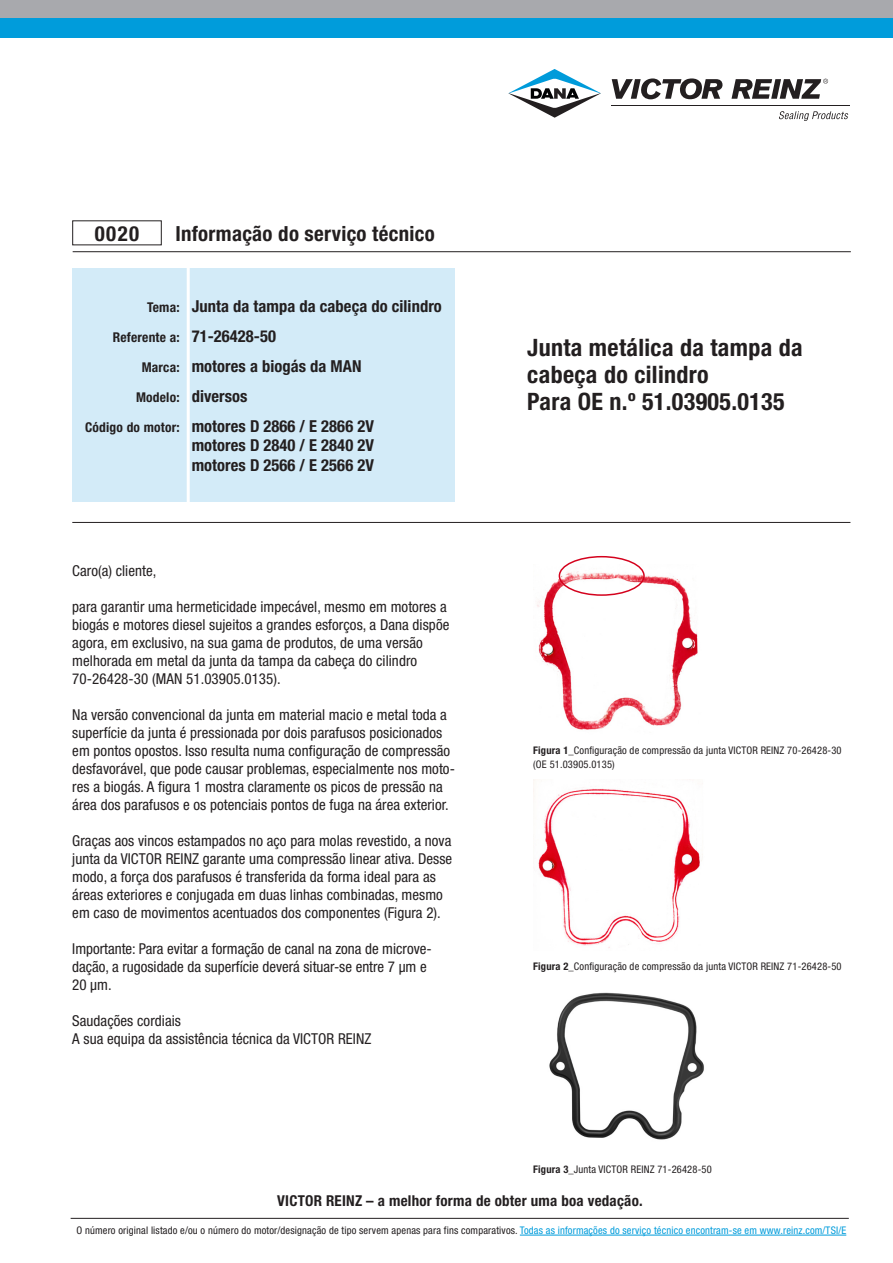
<style>
.page{position:relative;width:893px;height:1263px;background:#fff}
.page>*{position:absolute;margin:0;border:0;box-sizing:border-box;transform-origin:0 0}
.t1{font:700 condensed 24px/27px "Helvetica Neue";letter-spacing:.015em;color:#231f20}
.t2{font:700 condensed 20.85px "Helvetica Neue";letter-spacing:.015em;color:#231f20}
.t3{font:700 condensed 16.5px/19.5px "Helvetica Neue";letter-spacing:.005em;color:#231f20}
.t4{font:condensed 15px/18px "Helvetica Neue";letter-spacing:.005em;color:#231f20}
.t5{font:700 condensed 15px "Helvetica Neue";letter-spacing:.015em;color:#231f20}
.t6{font:700 condensed 13.5px "Helvetica Neue";letter-spacing:.015em;color:#231f20}
.t7{font:condensed 10.5px/13.5px "Helvetica Neue";letter-spacing:.015em;color:#231f20}
.s1{font-size:13.5px}
.s2{font-size:16.5px}
.s3{font-weight:700}
.s4{color:#009cdb}
</style>
<div class="page">
<hr style="left:71px;top:1218px;width:778px;height:1px;background:#231f20">
<div style="left:0;top:0;width:893px;height:37px;background:#009cdb"></div>
<div style="left:0;top:0;width:893px;height:17px;background:#a8a9ad"></div>
<hr style="left:611px;top:105px;width:239px;height:1px;background:#231f20">
<svg style="left:612px;top:78px;width:111px;height:21px"></svg>
<svg style="left:731px;top:79px;width:97px;height:20px"></svg>
<svg style="left:508px;top:69px;width:93px;height:49px"></svg>
<svg style="left:779px;top:111px;width:69px;height:10px"></svg>
<div style="left:72px;top:268px;width:383px;height:234px;background:#d3ebf8"></div>
<hr style="left:187px;top:266px;width:3px;height:246px;background:#fff">
<hr style="left:72px;top:522px;width:778px;height:1px;background:#231f20">
<hr style="left:73px;top:251px;width:778px;height:1px;background:#231f20">
<img style="left:537px;top:564px;width:161px;height:166px">
<img style="left:533px;top:780px;width:170px;height:168px">
<img style="left:549px;top:992px;width:155px;height:148px">
<div style="left:559px;top:556px;width:86px;height:40px;border:2px solid #d4021d;border-radius:50%"></div>
<hr style="left:520px;top:1235px;width:326px;height:1px;background:#009cdb">
<h2 class="t2" style="left:95px;top:221px;width:46px">0020</h2>
<h2 class="t2" style="left:175px;top:221px;width:261px">Informação do serviço técnico</h2>
<p class="t3" style="left:147px;top:297px;width:296px"><span class="s1">Tema:</span> Junta da tampa da cabeça do cilindro</p>
<p class="t6" style="left:113px;top:329px;width:165px">Referente a: <span class="s2">71-26428-50</span></p>
<p class="t3" style="left:142px;top:356px;width:221px"><span class="s1">Marca:</span> motores a biogás da MAN</p>
<p class="t3" style="left:136px;top:386px;width:113px"><span class="s1">Modelo:</span> diversos</p>
<p class="t3" style="left:85px;top:416px;width:290px"><span class="s1">Código do motor:</span> motores D 2866 / E 2866 2V</p>
<p class="t3" style="left:192px;top:435px;width:184px">motores D 2840 / E 2840 2V motores D 2566 / E 2566 2V</p>
<p class="t4" style="left:72px;top:562px;width:86px">Caro(a) cliente,</p>
<p class="t4" style="left:72px;top:598px;width:379px">para garantir uma hermeticidade impecável, mesmo em motores a biogás e motores diesel sujeitos a grandes esforços, a Dana dispõe agora, em exclusivo, na sua gama de produtos, de uma versão melhorada em metal da junta da tampa da cabeça do cilindro 70-26428-30 (MAN 51.03905.0135).</p>
<p class="t4" style="left:72px;top:706px;width:384px">Na versão convencional da junta em material macio e metal toda a superfície da junta é pressionada por dois parafusos posicionados em pontos opostos. Isso resulta numa configuração de compressão desfavorável, que pode causar problemas, especialmente nos moto&shy;res a biogás. A figura 1 mostra claramente os picos de pressão na área dos parafusos e os potenciais pontos de fuga na área exterior.</p>
<p class="t4" style="left:72px;top:832px;width:381px">Graças aos vincos estampados no aço para molas revestido, a nova junta da VICTOR REINZ garante uma compressão linear ativa. Desse modo, a força dos parafusos é transferida da forma ideal para as áreas exteriores e conjugada em duas linhas combinadas, mesmo em caso de movimentos acentuados dos componentes (Figura 2).</p>
<p class="t4" style="left:72px;top:940px;width:361px">Importante: Para evitar a formação de canal na zona de microve&shy;dação, a rugosidade da superfície deverá situar-se entre 7 μm e<br>20 μm.</p>
<p class="t4" style="left:72px;top:1012px;width:301px">Saudações cordiais<br>A sua equipa da assistência técnica da VICTOR REINZ</p>
<h1 class="t1" style="left:527px;top:333px;width:277px">Junta metálica da tampa da cabeça do cilindro<br>Para OE n.º 51.03905.0135</h1>
<p class="t7" style="left:533px;top:744px;width:310px"><span class="s3">Figura 1</span>_Configuração de compressão da junta VICTOR REINZ 70-26428-30 (OE 51.03905.0135)</p>
<p class="t7" style="left:533px;top:960px;width:310px"><span class="s3">Figura 2_</span>Configuração de compressão da junta VICTOR REINZ 71-26428-50</p>
<p class="t7" style="left:533px;top:1162px;width:180px"><span class="s3">Figura 3</span>_Junta VICTOR REINZ 71-26428-50</p>
<p class="t5" style="left:277px;top:1192px;width:367px">VICTOR REINZ – a melhor forma de obter uma boa vedação.</p>
<p class="t7" style="left:76px;top:1223px;width:771px">O número original listado e/ou o número do motor/designação de tipo servem apenas para fins comparativos. <span class="s4">Todas as informações do serviço técnico encontram-se em www.reinz.com/TSI/E</span></p>
</div>
